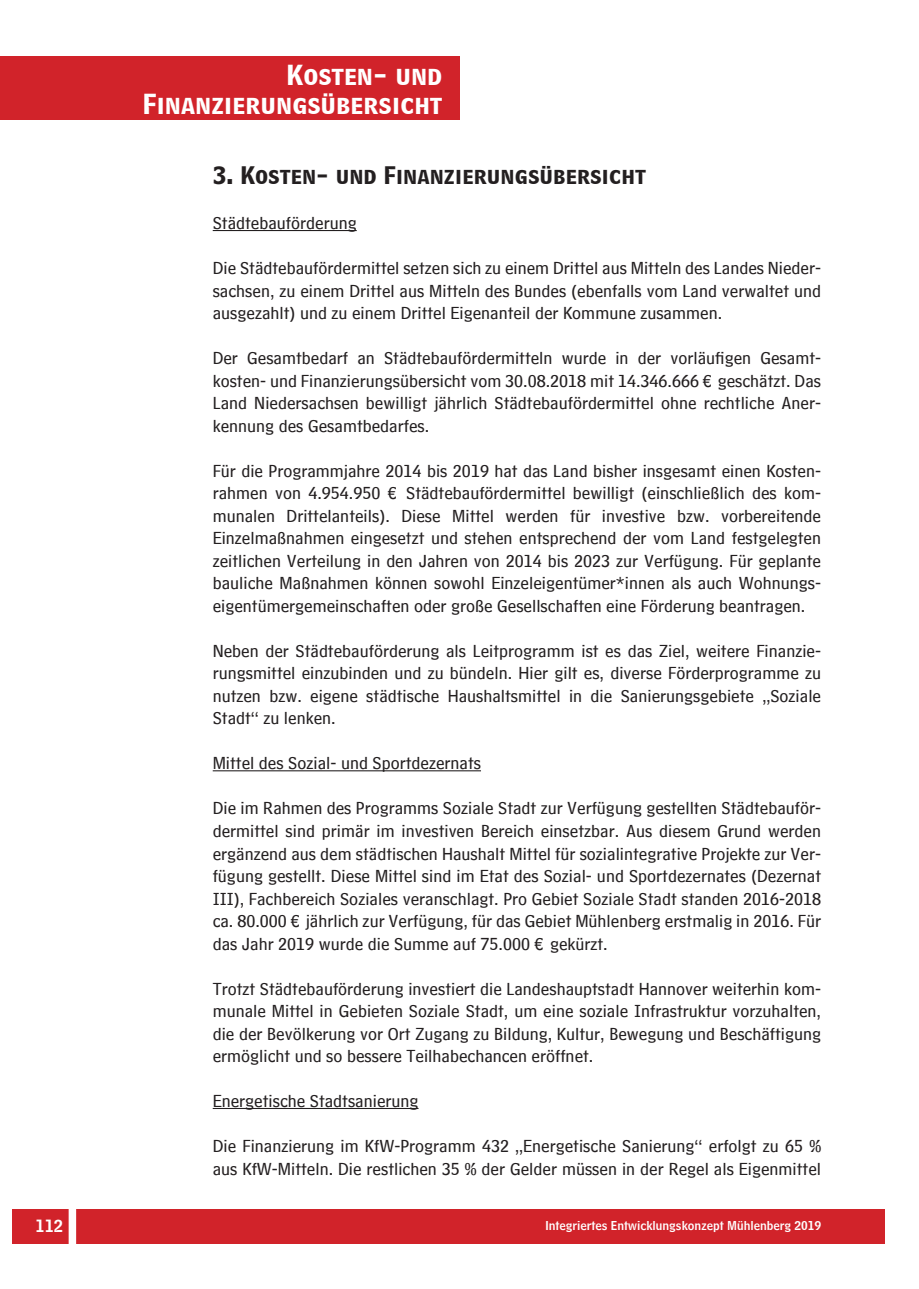
<style>
.page{position:relative;width:919px;height:1289px;background:#fff}
.page>*{position:absolute;margin:0;border:0;box-sizing:border-box;transform-origin:0 0}
.t1{font:24px/28.8px "HM Big Caps";color:#fff;text-align:right}
.Überschrift_Großbuch{font:21px "HM Big Caps";color:#231f20}
.Fließtext{font:18px/22.5px "HM Text";color:#231f20;text-align:justify}
.Unterüberschrift_unt{font:18px "HM Text";color:#231f20}
.t2{font:16.5px "HM Headline";color:#fff}
.t3{font:12px "HM Headline";color:#fff}
</style>
<div class="page">
<div style="left:0;top:56px;width:459px;height:64px;background:#d1232a"></div>
<div style="left:13px;top:1209px;width:871px;height:34px;background:#d1232a"></div>
<div style="left:69px;top:1206px;width:7px;height:40px;background:#fff"></div>
<hr style="left:213px;top:230px;width:144px;height:1px;background:#231f20">
<hr style="left:213px;top:770px;width:268px;height:1px;background:#231f20">
<hr style="left:213px;top:1107px;width:205px;height:1px;background:#231f20">
<h1 class="t1" style="left:143px;top:58px;width:301px">Kosten- und<br>Finanzierungsübersicht</h1>
<p class="Überschrift_Großbuch" style="left:213px;top:158px;width:435px">3. Kosten- und Finanzierungsübersicht</p>
<p class="Unterüberschrift_unt" style="left:213px;top:207px;width:145px">Städtebauförderung</p>
<p class="Fließtext" style="left:213px;top:254px;width:610px">Die Städtebaufördermittel setzen sich zu einem Drittel aus Mitteln des Landes Nieder&shy;sachsen, zu einem Drittel aus Mitteln des Bundes (ebenfalls vom Land verwaltet und ausgezahlt) und zu einem Drittel Eigenanteil der Kommune zusammen.</p>
<p class="Fließtext" style="left:213px;top:344px;width:610px">Der Gesamtbedarf an Städtebaufördermitteln wurde in der vorläufigen Gesamt&shy;kosten- und Finanzierungsübersicht vom 30.08.2018 mit 14.346.666 € geschätzt. Das Land Niedersachsen bewilligt jährlich Städtebaufördermittel ohne rechtliche Aner&shy;kennung des Gesamtbedarfes.</p>
<p class="Fließtext" style="left:213px;top:456px;width:610px">Für die Programmjahre 2014 bis 2019 hat das Land bisher insgesamt einen Kosten&shy;rahmen von 4.954.950 € Städtebaufördermittel bewilligt (einschließlich des kom&shy;munalen Drittelanteils). Diese Mittel werden für investive bzw. vorbereitende Einzelmaßnahmen eingesetzt und stehen entsprechend der vom Land festgelegten zeitlichen Verteilung in den Jahren von 2014 bis 2023 zur Verfügung. Für geplante bauliche Maßnahmen können sowohl Einzeleigentümer*innen als auch Wohnungs&shy;eigentümergemeinschaften oder große Gesellschaften eine Förderung beantragen.</p>
<p class="Fließtext" style="left:213px;top:636px;width:610px">Neben der Städtebauförderung als Leitprogramm ist es das Ziel, weitere Finanzie&shy;rungsmittel einzubinden und zu bündeln. Hier gilt es, diverse Förderprogramme zu nutzen bzw. eigene städtische Haushaltsmittel in die Sanierungsgebiete „Soziale Stadt“ zu lenken.</p>
<p class="Unterüberschrift_unt" style="left:213px;top:747px;width:270px">Mittel des Sozial- und Sportdezernats</p>
<p class="Fließtext" style="left:213px;top:794px;width:610px">Die im Rahmen des Programms Soziale Stadt zur Verfügung gestellten Städtebauför&shy;dermittel sind primär im investiven Bereich einsetzbar. Aus diesem Grund werden ergänzend aus dem städtischen Haushalt Mittel für sozialintegrative Projekte zur Ver&shy;fügung gestellt. Diese Mittel sind im Etat des Sozial- und Sportdezernates (Dezernat III), Fachbereich Soziales veranschlagt. Pro Gebiet Soziale Stadt standen 2016-2018 ca. 80.000 € jährlich zur Verfügung, für das Gebiet Mühlenberg erstmalig in 2016. Für das Jahr 2019 wurde die Summe auf 75.000 € gekürzt.</p>
<p class="Fließtext" style="left:213px;top:974px;width:610px">Trotzt Städtebauförderung investiert die Landeshauptstadt Hannover weiterhin kom&shy;munale Mittel in Gebieten Soziale Stadt, um eine soziale Infrastruktur vorzuhalten, die der Bevölkerung vor Ort Zugang zu Bildung, Kultur, Bewegung und Beschäftigung ermöglicht und so bessere Teilhabechancen eröffnet.</p>
<p class="Unterüberschrift_unt" style="left:213px;top:1085px;width:207px">Energetische Stadtsanierung</p>
<p class="Fließtext" style="left:213px;top:1131px;width:610px">Die Finanzierung im KfW-Programm 432 „Energetische Sanierung“ erfolgt zu 65 % aus KfW-Mitteln. Die restlichen 35 % der Gelder müssen in der Regel als Eigenmittel</p>
<p class="t2" style="left:36px;top:1211px;width:29px">112</p>
<p class="t3" style="left:545px;top:1215px;width:277px">Integriertes Entwicklungskonzept Mühlenberg 2019</p>
</div>
